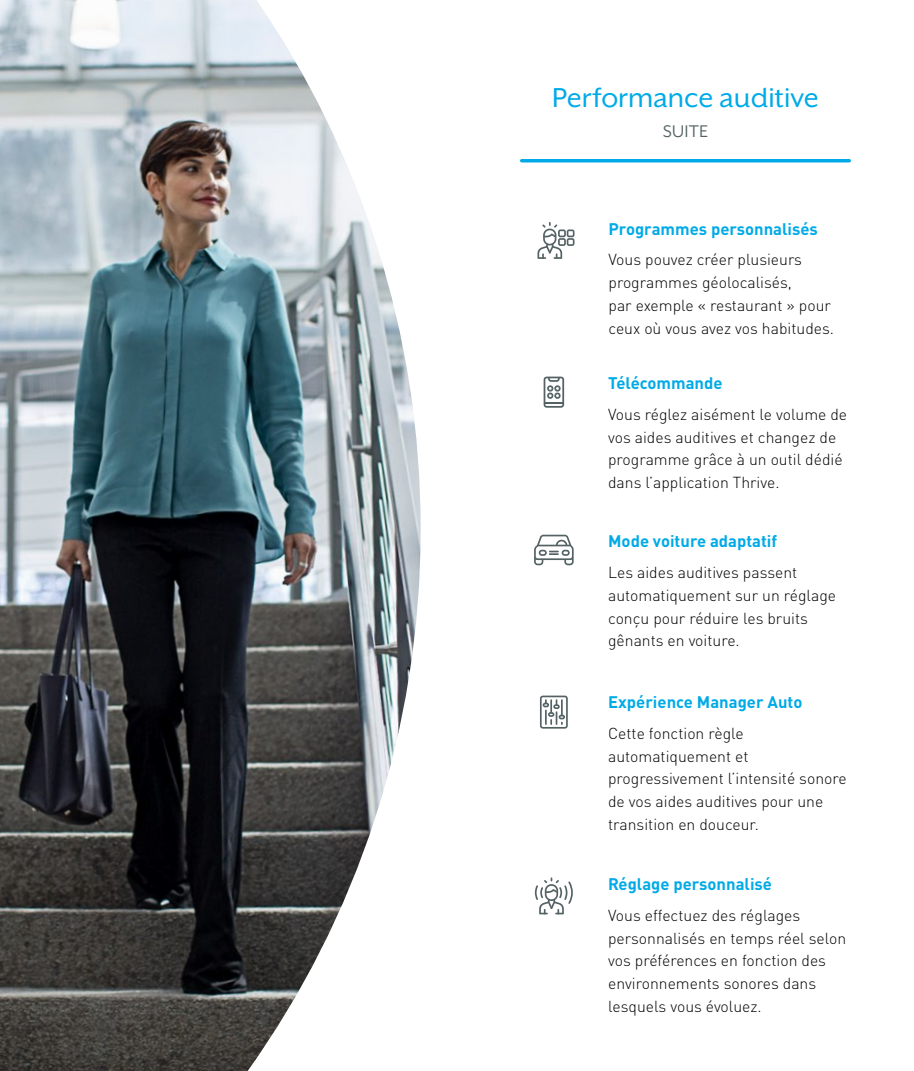
<style>
.page{position:relative;width:914px;height:1071px;background:#fff}
.page>*{position:absolute;margin:0;border:0;box-sizing:border-box;transform-origin:0 0}
.t1{font:31.5px "Mr Eaves XL San OT";color:#00aae7}
.t2{font:24.5px "Mr Eaves XL San OT";color:#546263}
.t3{font:700 16.62px "DINOT";color:#00aae7}
.t4{font:300 15.75px/22.8px "DINOT";color:#000}
</style>
<div class="page">
<svg style="left:534px;top:535px;width:39px;height:30px"></svg>
<svg style="left:540px;top:696px;width:27px;height:33px"></svg>
<svg style="left:535px;top:877px;width:38px;height:37px"></svg>
<svg style="left:543px;top:377px;width:21px;height:31px"></svg>
<hr style="left:521px;top:159px;width:328px;height:3px;background:#00aae7">
<img style="left:0;top:0;width:420px;height:1071px">
<svg style="left:537px;top:222px;width:37px;height:37px"></svg>
<h1 class="t1" style="left:552px;top:81px;width:268px">Performance auditive</h1>
<h2 class="t2" style="left:662px;top:117px;width:47px">suite</h2>
<p class="t3" style="left:608px;top:218px;width:211px">Programmes personnalisés</p>
<p class="t4" style="left:608px;top:248px;width:227px">Vous pouvez créer plusieurs programmes géolocalisés,<br>par exemple « restaurant » pour ceux où vous avez vos habitudes.</p>
<p class="t3" style="left:608px;top:372px;width:116px">Télécommande</p>
<p class="t4" style="left:608px;top:403px;width:240px">Vous réglez aisément le volume de vos aides auditives et changez de programme grâce à un outil dédié dans l’application Thrive.</p>
<p class="t3" style="left:608px;top:531px;width:170px">Mode voiture adaptatif</p>
<p class="t4" style="left:608px;top:561px;width:229px">Les aides auditives passent automatiquement sur un réglage conçu pour réduire les bruits gênants en voiture.</p>
<p class="t3" style="left:608px;top:691px;width:196px">Expérience Manager Auto</p>
<p class="t4" style="left:608px;top:722px;width:240px">Cette fonction règle automatiquement et progressivement l’intensité sonore de vos aides auditives pour une transition en douceur.</p>
<p class="t3" style="left:608px;top:873px;width:165px">Réglage personnalisé</p>
<p class="t4" style="left:608px;top:904px;width:240px">Vous effectuez des réglages personnalisés en temps réel selon vos préférences en fonction des environnements sonores dans lesquels vous évoluez.</p>
</div>
